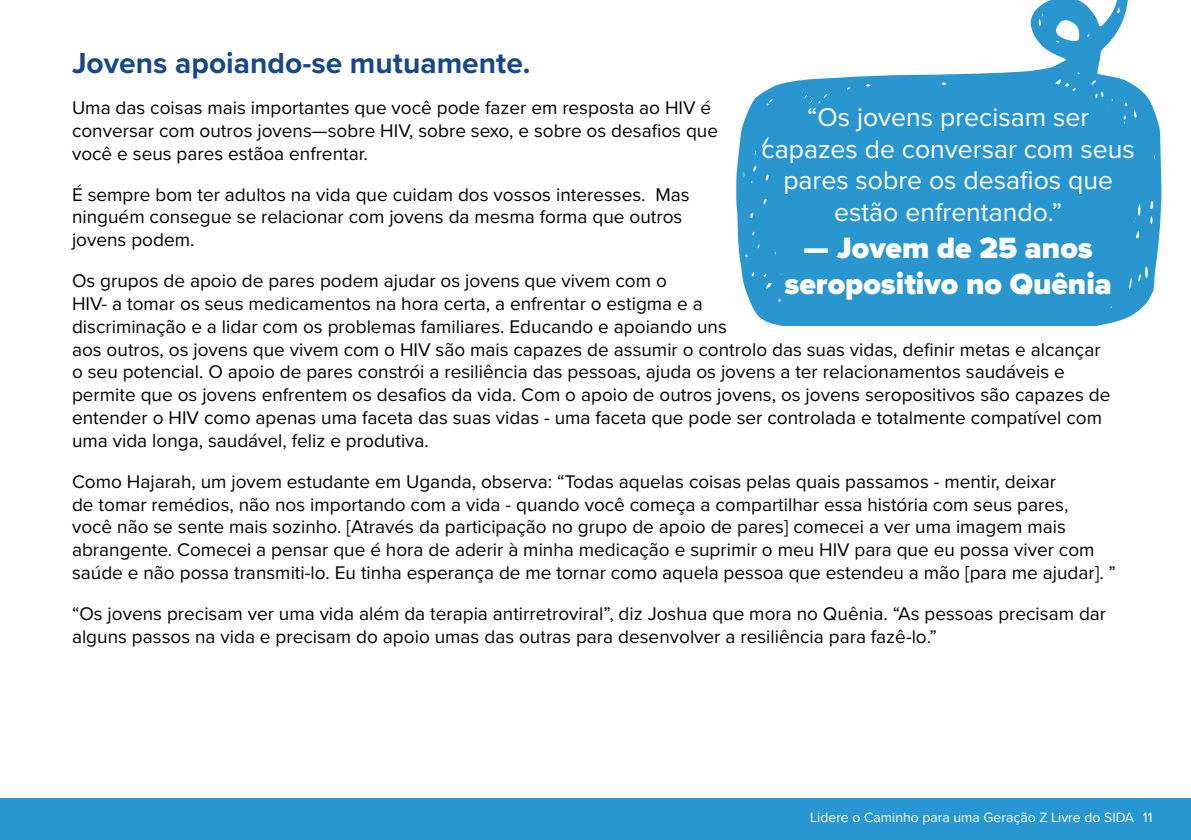
<style>
.page{position:relative;width:1191px;height:840px;background:#fff}
.page>*{position:absolute;margin:0;border:0;box-sizing:border-box;transform-origin:0 0}
.t1{font:900 30.4px/36.4px "Proxima Nova";color:#fff;text-align:center}
.t2{font:700 30px "Proxima Nova";color:#194788}
.t3{font:26.6px/32px "Proxima Nova";color:#fff;text-align:center}
.t4{font:19px/22.8px "Proxima Nova";color:#000}
.t5{font:14px "Proxima Nova";color:#fff}
</style>
<div class="page">
<div style="left:0;top:797px;width:1191px;height:42px;background:#2896d0"></div>
<svg style="left:736px;top:0;width:425px;height:325px"></svg>
<div style="left:770px;top:79px;width:372px;height:238px;background:#2996d0"></div>
<h2 class="t2" style="left:72px;top:41px;width:460px">Jovens apoiando-se mutuamente.</h2>
<p class="t4" style="left:72px;top:95px;width:647px">Uma das coisas mais importantes que você pode fazer em resposta ao HIV é conversar com outros jovens—sobre HIV, sobre sexo, e sobre os desafios que você e seus pares estãoa enfrentar.</p>
<p class="t4" style="left:72px;top:182px;width:619px">É sempre bom ter adultos na vida que cuidam dos vossos interesses. Mas ninguém consegue se relacionar com jovens da mesma forma que outros jovens podem.</p>
<p class="t4" style="left:72px;top:268px;width:1040px">Os grupos de apoio de pares podem ajudar os jovens que vivem com o<br>HIV- a tomar os seus medicamentos na hora certa, a enfrentar o estigma e a<br>discriminação e a lidar com os problemas familiares. Educando e apoiando uns<br>aos outros, os jovens que vivem com o HIV são mais capazes de assumir o controlo das suas vidas, definir metas e alcançar o seu potencial. O apoio de pares constrói a resiliência das pessoas, ajuda os jovens a ter relacionamentos saudáveis e permite que os jovens enfrentem os desafios da vida. Com o apoio de outros jovens, os jovens seropositivos são capazes de entender o HIV como apenas uma faceta das suas vidas - uma faceta que pode ser controlada e totalmente compatível com uma vida longa, saudável, feliz e produtiva.</p>
<p class="t4" style="left:72px;top:469px;width:1045px">Como Hajarah, um jovem estudante em Uganda, observa: “Todas aquelas coisas pelas quais passamos - mentir, deixar<br>de tomar remédios, não nos importando com a vida - quando você começa a compartilhar essa história com seus pares,<br>você não se sente mais sozinho. [Através da participação no grupo de apoio de pares] comecei a ver uma imagem mais abrangente. Comecei a pensar que é hora de aderir à minha medicação e suprimir o meu HIV para que eu possa viver com saúde e não possa transmiti-lo. Eu tinha esperança de me tornar como aquela pessoa que estendeu a mão [para me ajudar]. ”</p>
<p class="t4" style="left:72px;top:601px;width:1035px">“Os jovens precisam ver uma vida além da terapia antirretroviral”, diz Joshua que mora no Quênia. “As pessoas precisam dar alguns passos na vida e precisam do apoio umas das outras para desenvolver a resiliência para fazê-lo.”</p>
<h3 class="t3" style="left:761px;top:99px;width:375px">“Os jovens precisam ser capazes de conversar com seus pares sobre os desafios que estão enfrentando.”</h3>
<h1 class="t1" style="left:784px;top:229px;width:329px">— Jovem de 25 anos seropositivo no Quênia</h1>
<p class="t5" style="left:810px;top:806px;width:344px">Lidere o Caminho para uma Geração Z Livre do SIDA 11</p>
</div>
